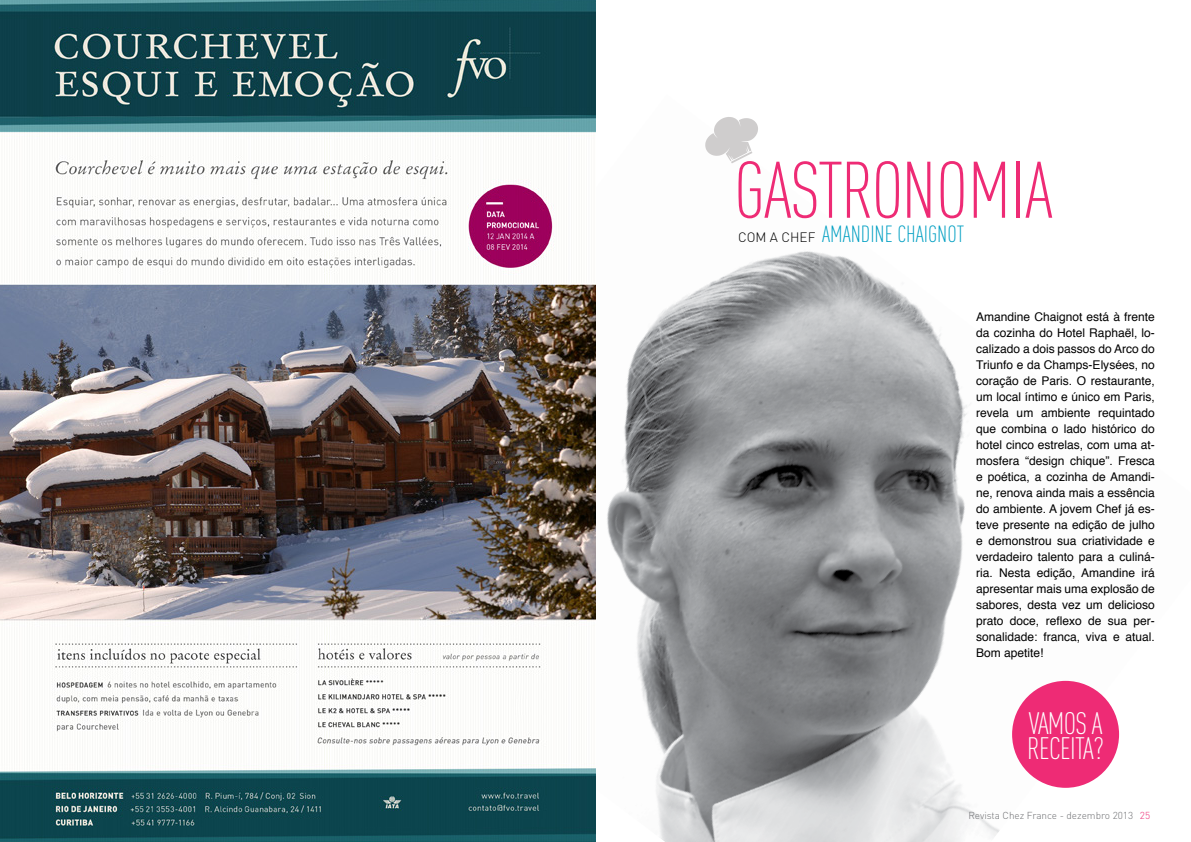
<style>
.page{position:relative;width:1191px;height:842px;background:#fff}
.page>*{position:absolute;margin:0;border:0;box-sizing:border-box;transform-origin:0 0}
.t1{font:300 78.7px "DIN Cond";letter-spacing:-.015em;color:#ee2b75}
.t2{font:300 30.6px/25.5px "DIN Cond";letter-spacing:-.025em;color:#fff}
.t3{font:300 23.1px "DIN Cond";color:#009fc2}
.t4{font:300 13.5px "DIN";color:#000}
.t5{font:12px/16px "Helvetica";color:#000;text-align:justify}
.t6{font:300 10px "DIN";color:#6d6e71}
.s1{color:#ee2b75}
</style>
<div class="page">
<img style="left:595px;top:94px;width:525px;height:748px">
<svg style="left:705px;top:117px;width:53px;height:46px"></svg>
<div style="left:1012px;top:681px;width:107px;height:107px;background:#ee2b75;border-radius:50%"></div>
<img style="left:0;top:0;width:595px;height:842px">
<h1 class="t1" style="left:734px;top:145px;width:319px">GASTRONOMIA</h1>
<p class="t4" style="left:738px;top:229px;width:53px">Com achef</p>
<h3 class="t3" style="left:822px;top:221px;width:143px">AMANDINE CHAIGNOT</h3>
<p class="t5" style="left:976px;top:310px;width:180px">Amandine Chaignot está à frente da cozinha do Hotel Raphaël, lo&shy;calizado a dois passos do Arco do Triunfo e da Champs-Elysées, no coração de Paris. O restaurante, um local íntimo e único em Paris, revela um ambiente requintado que combina o lado histórico do hotel cinco estrelas, com uma at&shy;mosfera “design chique”. Fresca e poética, a cozinha de Amandi&shy;ne, renova ainda mais a essência do ambiente. A jovem Chef já es&shy;teve presente na edição de julho e demonstrou sua criatividade e verdadeiro talento para a culiná&shy;ria. Nesta edição, Amandine irá apresentar mais uma explosão de sabores, desta vez um delicioso prato doce, reflexo de sua per&shy;sonalidade: franca, viva e atual.<br>Bom apetite!</p>
<h2 class="t2" style="left:1027px;top:710px;width:78px">VAMOS A<br>RECEITA?</h2>
<p class="t6" style="left:968px;top:809px;width:183px">Revista Chez France - dezembro 2013 <span class="s1">25</span></p>
</div>
